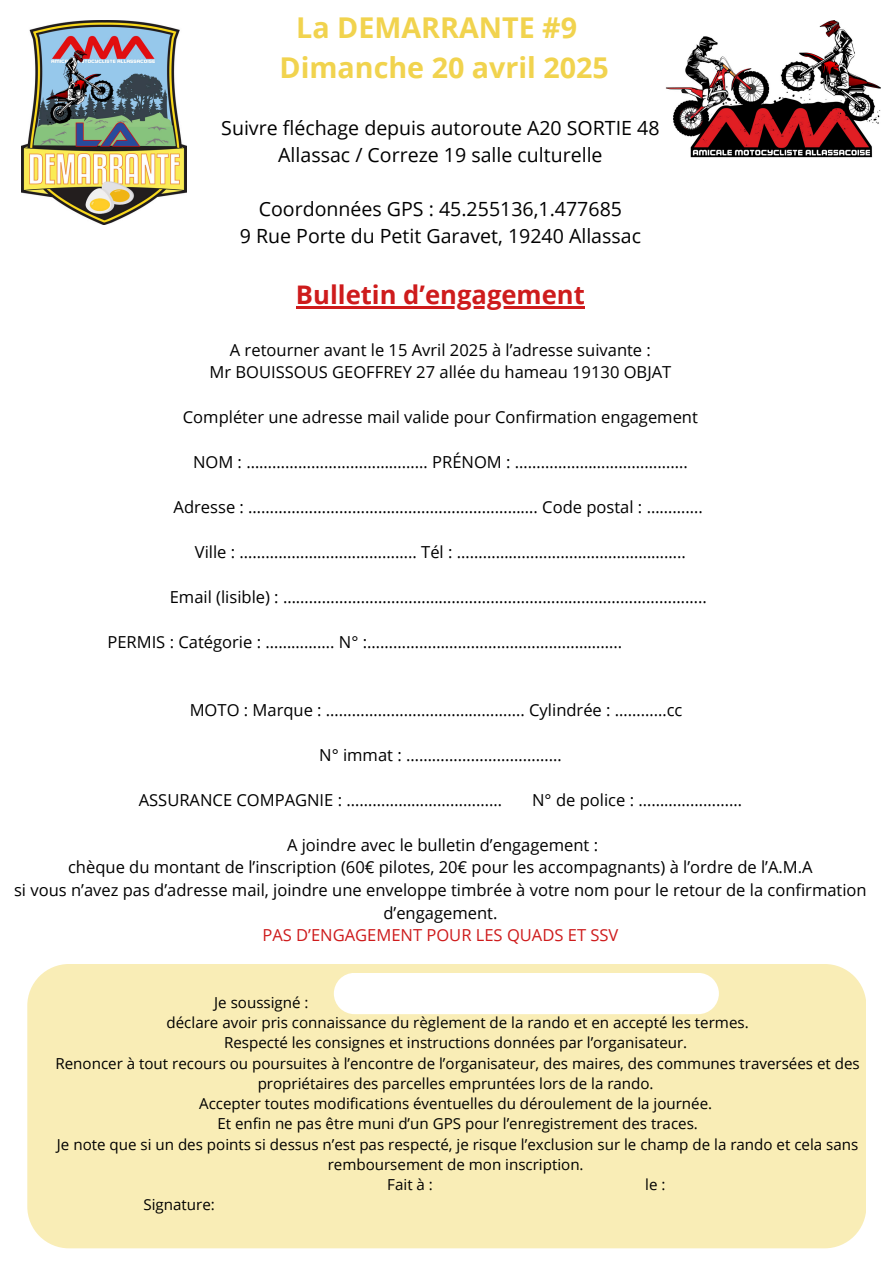
<style>
.page{position:relative;width:894px;height:1264px;background:#fff}
.page>*{position:absolute;margin:0;border:0;box-sizing:border-box;transform-origin:0 0}
.t1{font:700 28.65px/39.3px "Open Sans";color:#f1d34e;text-align:center}
.t2{font:700 25.65px "Open Sans";color:#ce1b1c}
.t3{font:19.5px/27px "Open Sans";color:#000;text-align:center}
.t4{font:16.5px/22.5px "Open Sans";color:#000;text-align:center}
.t5{font:16.5px "Open Sans";color:#ce1b1c}
.t6{font:15.15px/20.2px "Open Sans";color:#000;text-align:center}
</style>
<div class="page">
<hr style="left:296px;top:306px;width:288px;height:2px;background:#ce1b1c">
<img style="left:22px;top:20px;width:164px;height:204px">
<img style="left:666px;top:20px;width:214px;height:138px">
<div style="left:27px;top:964px;width:839px;height:284px;background:#f9edb6"></div>
<svg style="left:334px;top:972px;width:384px;height:42px"></svg>
<h1 class="t1" style="left:279px;top:8px;width:331px">La DEMARRANTE #9<br>Dimanche 20 avril 2025</h1>
<h3 class="t3" style="left:221px;top:114px;width:439px">Suivre fléchage depuis autoroute A20 SORTIE 48<br>Allassac / Correze 19 salle culturelle</h3>
<h3 class="t3" style="left:240px;top:195px;width:402px">Coordonnées GPS : 45.255136,1.477685<br>9 Rue Porte du Petit Garavet, 19240 Allassac</h3>
<h2 class="t2" style="left:296px;top:276px;width:290px">Bulletin d’engagement</h2>
<p class="t4" style="left:230px;top:338px;width:422px">A retourner avant le 15 Avril 2025 à l’adresse suivante :</p>
<p class="t4" style="left:209px;top:360px;width:463px">Mr BOUISSOUS GEOFFREY 27 allée du hameau 19130 OBJAT</p>
<p class="t4" style="left:183px;top:405px;width:516px">Compléter une adresse mail valide pour Confirmation engagement</p>
<h4 class="t4" style="left:193px;top:450px;width:496px">NOM : …………………………………… PRÉNOM : ………………………………….</h4>
<p class="t4" style="left:173px;top:495px;width:530px">Adresse : …………………………………………………………. Code postal : ………….</p>
<p class="t4" style="left:195px;top:540px;width:492px">Ville : ………………………………….. Tél : ……………………………………………..</p>
<p class="t4" style="left:170px;top:585px;width:538px">Email (lisible) : ……………………………………………………………………………………..</p>
<p class="t4" style="left:107px;top:630px;width:516px">PERMIS : Catégorie : ……………. N° :…………………………………………………..</p>
<p class="t4" style="left:190px;top:698px;width:494px">MOTO : Marque : ………………………………………. Cylindrée : …………cc</p>
<p class="t4" style="left:319px;top:743px;width:244px">N° immat : ………………………………</p>
<p class="t4" style="left:139px;top:788px;width:365px">ASSURANCE COMPAGNIE : ………………………………</p>
<p class="t4" style="left:532px;top:788px;width:211px">N° de police : ……………………</p>
<p class="t4" style="left:287px;top:833px;width:312px">A joindre avec le bulletin d’engagement :</p>
<p class="t4" style="left:68px;top:855px;width:746px">chèque du montant de l’inscription (60€ pilotes, 20€ pour les accompagnants) à l’ordre de l’A.M.A</p>
<p class="t4" style="left:14px;top:878px;width:854px">si vous n’avez pas d’adresse mail, joindre une enveloppe timbrée à votre nom pour le retour de la confirmation d’engagement.</p>
<p class="t5" style="left:262px;top:923px;width:357px">PAS D’ENGAGEMENT POUR LES QUADS ET SSV</p>
<p class="t6" style="left:214px;top:991px;width:96px">Je soussigné :</p>
<p class="t6" style="left:166px;top:1012px;width:583px">déclare avoir pris connaissance du règlement de la rando et en accepté les termes.</p>
<p class="t6" style="left:224px;top:1032px;width:464px">Respecté les consignes et instructions données par l’organisateur.</p>
<p class="t6" style="left:55px;top:1052px;width:805px">Renoncer à tout recours ou poursuites à l’encontre de l’organisateur, des maires, des communes traversées et des propriétaires des parcelles empruntées lors de la rando.</p>
<p class="t6" style="left:199px;top:1093px;width:514px">Accepter toutes modifications éventuelles du déroulement de la journée.</p>
<p class="t6" style="left:217px;top:1113px;width:482px">Et enfin ne pas être muni d’un GPS pour l’enregistrement des traces.</p>
<p class="t6" style="left:57px;top:1133px;width:802px">Je note que si un des points si dessus n’est pas respecté, je risque l’exclusion sur le champ de la rando et cela sans remboursement de mon inscription.</p>
<p class="t6" style="left:387px;top:1174px;width:47px">Fait à :</p>
<p class="t6" style="left:645px;top:1174px;width:22px">le :</p>
<p class="t6" style="left:143px;top:1194px;width:73px">Signature:</p>
</div>
